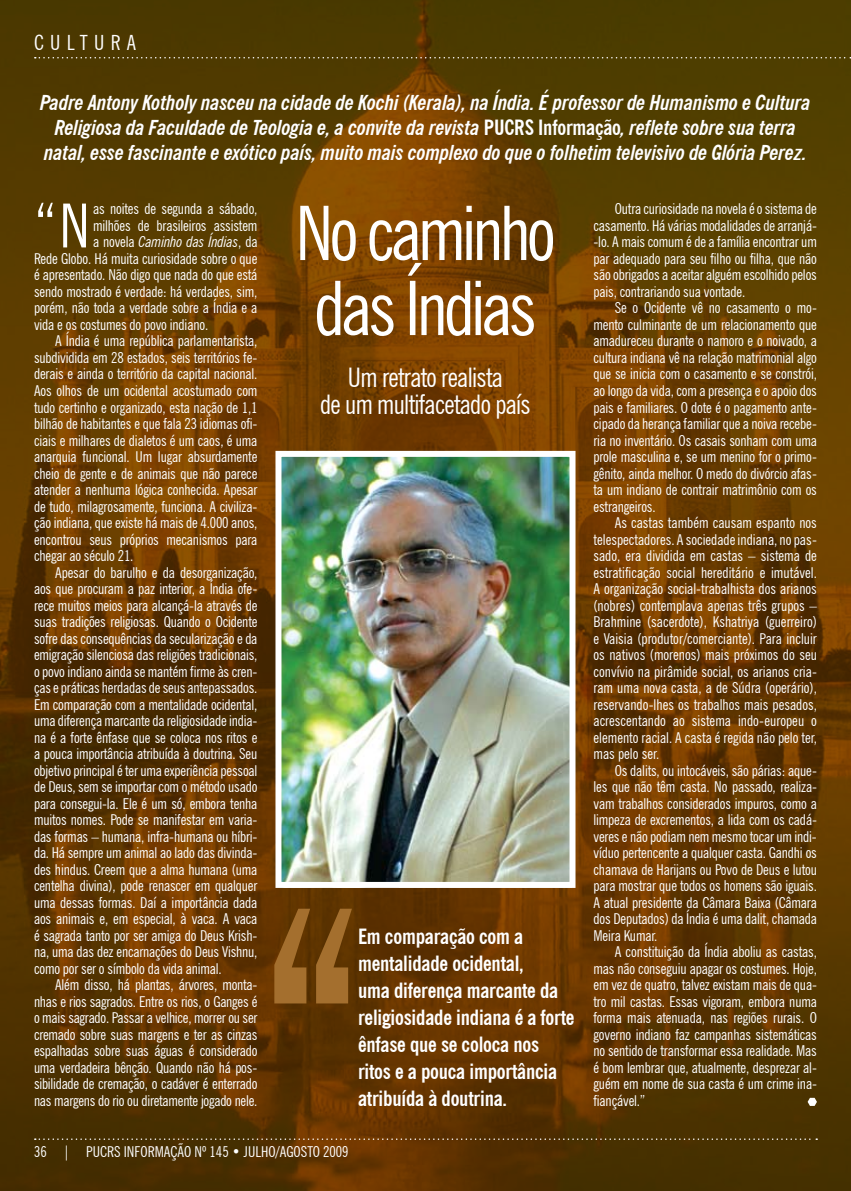
<style>
.page{position:relative;width:851px;height:1191px;background:#fff}
.page>*{position:absolute;margin:0;border:0;box-sizing:border-box;transform-origin:0 0}
.t1{font:condensed 405px "News Gothic BT";color:#a46f2e}
.t2{font:condensed 75px/75px "News Gothic BT";letter-spacing:-.05em;color:#fff}
.t3{font:condensed 60.6px "News Gothic BT";color:#fff}
.t4{font:condensed 27px/27px "News Gothic BT";letter-spacing:-.025em;color:#fff;text-align:center}
.t5{font:italic 700 condensed 21px/25.2px "News Gothic BT";letter-spacing:-.01em;color:#fff;text-align:center}
.t6{font:700 condensed 21px/27px "News Gothic BT";letter-spacing:-.01em;color:#fff}
.t7{font:condensed 21px "News Gothic BT";color:#fff}
.t8{font:condensed 15px/16.5px "News Gothic BT";letter-spacing:-.01em;color:#fff;text-align:justify}
.t9{font:italic condensed 15px "News Gothic BT";letter-spacing:-.01em;color:#fff}
.s1{font-style:normal}
</style>
<div class="page">
<img style="left:0;top:0;width:850px;height:1191px">
<svg style="left:35px;top:57px;width:815px;height:1px"></svg>
<svg style="left:807px;top:1097px;width:9px;height:9px"></svg>
<svg style="left:35px;top:1138px;width:782px;height:2px;background:#70562e"></svg>
<img style="left:282px;top:458px;width:286px;height:423px">
<div style="left:275px;top:451px;width:300px;height:437px;border:6px solid #fff"></div>
<h3 class="t7" style="left:34px;top:30px;width:75px">cu ltura</h3>
<p class="t5" style="left:40px;top:89px;width:772px">Padre Antony Kotholy nasceu na cidade de Kochi (Kerala), na Índia. É professor de Humanismo e Cultura<br>Religiosa da Faculdade de Teologia e, a convite da revista <span class="s1">PUCRS Informação</span>, reflete sobre sua terra natal, esse fascinante e exótico país, muito mais complexo do que o folhetim televisivo de Glória Perez.</p>
<h3 class="t3" style="left:34px;top:189px;width:57px">“N</h3>
<p class="t8" style="left:93px;top:201px;width:166px">as noites de segunda a sábado,</p>
<p class="t8" style="left:93px;top:217px;width:166px">milhões de brasileiros assistem</p>
<p class="t9" style="left:93px;top:233px;width:166px"><span class="s1">a novela</span> Caminho das Índias<span class="s1">, da</span></p>
<p class="t8" style="left:34px;top:250px;width:225px">Rede Globo. Há muita curiosidade sobre o que</p>
<p class="t8" style="left:34px;top:267px;width:225px">é apresentado. Não digo que nada do que está</p>
<p class="t8" style="left:34px;top:283px;width:225px">sendo mostrado é verdade: há verdades, sim,</p>
<p class="t8" style="left:34px;top:300px;width:225px">porém, não toda a verdade sobre a Índia e a</p>
<p class="t8" style="left:34px;top:316px;width:176px">vida e os costumes do povo indiano.</p>
<p class="t8" style="left:55px;top:333px;width:204px">A Índia é uma república parlamentarista,</p>
<p class="t8" style="left:34px;top:349px;width:225px">subdividida em 28 estados, seis territórios fe-</p>
<p class="t8" style="left:34px;top:366px;width:225px">derais e ainda o território da capital nacional.</p>
<p class="t8" style="left:34px;top:382px;width:225px">Aos olhos de um ocidental acostumado com</p>
<p class="t8" style="left:34px;top:399px;width:225px">tudo certinho e organizado, esta nação de 1,1</p>
<p class="t8" style="left:34px;top:415px;width:225px">bilhão de habitantes e que fala 23 idiomas ofi-</p>
<p class="t8" style="left:34px;top:432px;width:225px">ciais e milhares de dialetos é um caos, é uma</p>
<p class="t8" style="left:34px;top:448px;width:225px">anarquia funcional. Um lugar absurdamente</p>
<p class="t8" style="left:34px;top:465px;width:225px">cheio de gente e de animais que não parece</p>
<p class="t8" style="left:34px;top:481px;width:225px">atender a nenhuma lógica conhecida. Apesar</p>
<p class="t8" style="left:34px;top:498px;width:225px">de tudo, milagrosamente, funciona. A civiliza-</p>
<p class="t8" style="left:34px;top:514px;width:225px">ção indiana, que existe há mais de 4.000 anos,</p>
<p class="t8" style="left:34px;top:531px;width:225px">encontrou seus próprios mecanismos para</p>
<p class="t8" style="left:34px;top:547px;width:101px">chegar ao século 21.</p>
<p class="t8" style="left:55px;top:564px;width:203px">Apesar do barulho e da desorganização,</p>
<p class="t8" style="left:34px;top:580px;width:225px">aos que procuram a paz interior, a Índia ofe-</p>
<p class="t8" style="left:34px;top:597px;width:225px">rece muitos meios para alcançá-la através de</p>
<p class="t8" style="left:34px;top:613px;width:225px">suas tradições religiosas. Quando o Ocidente</p>
<p class="t8" style="left:34px;top:630px;width:225px">sofre das consequências da secularização e da</p>
<p class="t8" style="left:34px;top:646px;width:225px">emigração silenciosa das religiões tradicionais,</p>
<p class="t8" style="left:34px;top:663px;width:225px">o povo indiano ainda se mantém firme às cren-</p>
<p class="t8" style="left:34px;top:679px;width:225px">ças e práticas herdadas de seus antepassados.</p>
<p class="t8" style="left:34px;top:696px;width:225px">Em comparação com a mentalidade ocidental,</p>
<p class="t8" style="left:34px;top:712px;width:225px">uma diferença marcante da religiosidade india-</p>
<p class="t8" style="left:34px;top:729px;width:225px">na é a forte ênfase que se coloca nos ritos e</p>
<p class="t8" style="left:34px;top:745px;width:225px">a pouca importância atribuída à doutrina. Seu</p>
<p class="t8" style="left:34px;top:762px;width:225px">objetivo principal é ter uma experiência pessoal</p>
<p class="t8" style="left:34px;top:778px;width:225px">de Deus, sem se importar com o método usado</p>
<p class="t8" style="left:34px;top:795px;width:225px">para consegui-la. Ele é um só, embora tenha</p>
<p class="t8" style="left:34px;top:811px;width:225px">muitos nomes. Pode se manifestar em varia-</p>
<p class="t8" style="left:34px;top:828px;width:225px">das formas – humana, infra-humana ou híbri-</p>
<p class="t8" style="left:34px;top:844px;width:225px">da. Há sempre um animal ao lado das divinda-</p>
<p class="t8" style="left:34px;top:861px;width:225px">des hindus. Creem que a alma humana (uma</p>
<p class="t8" style="left:34px;top:877px;width:225px">centelha divina), pode renascer em qualquer</p>
<p class="t8" style="left:34px;top:894px;width:225px">uma dessas formas. Daí a importância dada</p>
<p class="t8" style="left:34px;top:910px;width:225px">aos animais e, em especial, à vaca. A vaca</p>
<p class="t8" style="left:34px;top:927px;width:225px">é sagrada tanto por ser amiga do Deus Krish-</p>
<p class="t8" style="left:34px;top:943px;width:225px">na, uma das dez encarnações do Deus Vishnu,</p>
<p class="t8" style="left:34px;top:960px;width:189px">como por ser o símbolo da vida animal.</p>
<p class="t8" style="left:55px;top:976px;width:204px">Além disso, há plantas, árvores, monta-</p>
<p class="t8" style="left:34px;top:993px;width:225px">nhas e rios sagrados. Entre os rios, o Ganges é</p>
<p class="t8" style="left:34px;top:1009px;width:225px">o mais sagrado. Passar a velhice, morrer ou ser</p>
<p class="t8" style="left:34px;top:1026px;width:225px">cremado sobre suas margens e ter as cinzas</p>
<p class="t8" style="left:34px;top:1042px;width:225px">espalhadas sobre suas águas é considerado</p>
<p class="t8" style="left:34px;top:1059px;width:225px">uma verdadeira bênção. Quando não há pos-</p>
<p class="t8" style="left:34px;top:1075px;width:225px">sibilidade de cremação, o cadáver é enterrado</p>
<p class="t8" style="left:34px;top:1092px;width:225px">nas margens do rio ou diretamente jogado nele.</p>
<h2 class="t2" style="left:295px;top:195px;width:262px">No caminho das Índias</h2>
<h3 class="t4" style="left:320px;top:364px;width:212px">Um retrato realista<br>de um multifacetado país</h3>
<h1 class="t1" style="left:288px;top:817px;width:88px">‘</h1>
<h3 class="t6" style="left:358px;top:922px;width:218px">Em comparação com a mentalidade ocidental,<br>uma diferença marcante da religiosidade indiana é a forte ênfase que se coloca nos ritos e a pouca importância atribuída à doutrina.</h3>
<p class="t8" style="left:34px;top:1143px;width:254px">36 | PUCRS INFORMAÇÃO Nº 145 • ju lho/agos</p>
<p class="t8" style="left:307px;top:1143px;width:43px">to 2009</p>
<p class="t8" style="left:593px;top:201px;width:225px;text-indent:21px">Outra curiosidade na novela é o sistema de casamento. Há várias modalidades de arranjá--lo. A mais comum é de a família encontrar um par adequado para seu filho ou filha, que não são obrigados a aceitar alguém escolhido pelos pais, contrariando sua vontade.</p>
<p class="t8" style="left:593px;top:300px;width:225px;text-indent:21px">Se o Ocidente vê no casamento o mo&shy;mento culminante de um relacionamento que amadureceu durante o namoro e o noivado, a cultura indiana vê na relação matrimonial algo que se inicia com o casamento e se constrói, ao longo da vida, com a presença e o apoio dos pais e familiares. O dote é o pagamento ante&shy;cipado da herança familiar que a noiva recebe&shy;ria no inventário. Os casais sonham com uma prole masculina e, se um menino for o primo&shy;gênito, ainda melhor. O medo do divórcio afas&shy;ta um indiano de contrair matrimônio com os estrangeiros.</p>
<p class="t8" style="left:593px;top:514px;width:225px;text-indent:21px">As castas também causam espanto nos telespectadores. A sociedade indiana, no pas&shy;sado, era dividida em castas – sistema de estratificação social hereditário e imutável.<br>A organização social-trabalhista dos arianos (nobres) contemplava apenas três grupos – Brahmine (sacerdote), Kshatriya (guerreiro) e Vaisia (produtor/comerciante). Para incluir os nativos (morenos) mais próximos do seu convívio na pirâmide social, os arianos cria&shy;ram uma nova casta, a de Súdra (operário), reservando-lhes os trabalhos mais pesados, acrescentando ao sistema indo-europeu o elemento racial. A casta é regida não pelo ter, mas pelo ser.</p>
<p class="t8" style="left:593px;top:762px;width:225px;text-indent:21px">Os dalits, ou intocáveis, são párias: aque&shy;les que não têm casta. No passado, realiza&shy;vam trabalhos considerados impuros, como a limpeza de excrementos, a lida com os cadá&shy;veres e não podiam nem mesmo tocar um indi&shy;víduo pertencente a qualquer casta. Gandhi os chamava de Harijans ou Povo de Deus e lutou para mostrar que todos os homens são iguais.<br>A atual presidente da Câmara Baixa (Câmara dos Deputados) da Índia é uma dalit, chamada Meira Kumar.</p>
<p class="t8" style="left:593px;top:943px;width:225px;text-indent:21px">A constituição da Índia aboliu as castas, mas não conseguiu apagar os costumes. Hoje, em vez de quatro, talvez existam mais de qua&shy;tro mil castas. Essas vigoram, embora numa forma mais atenuada, nas regiões rurais. O governo indiano faz campanhas sistemáticas no sentido de transformar essa realidade. Mas é bom lembrar que, atualmente, desprezar al&shy;guém em nome de sua casta é um crime ina&shy;fiançável.”</p>
</div>
